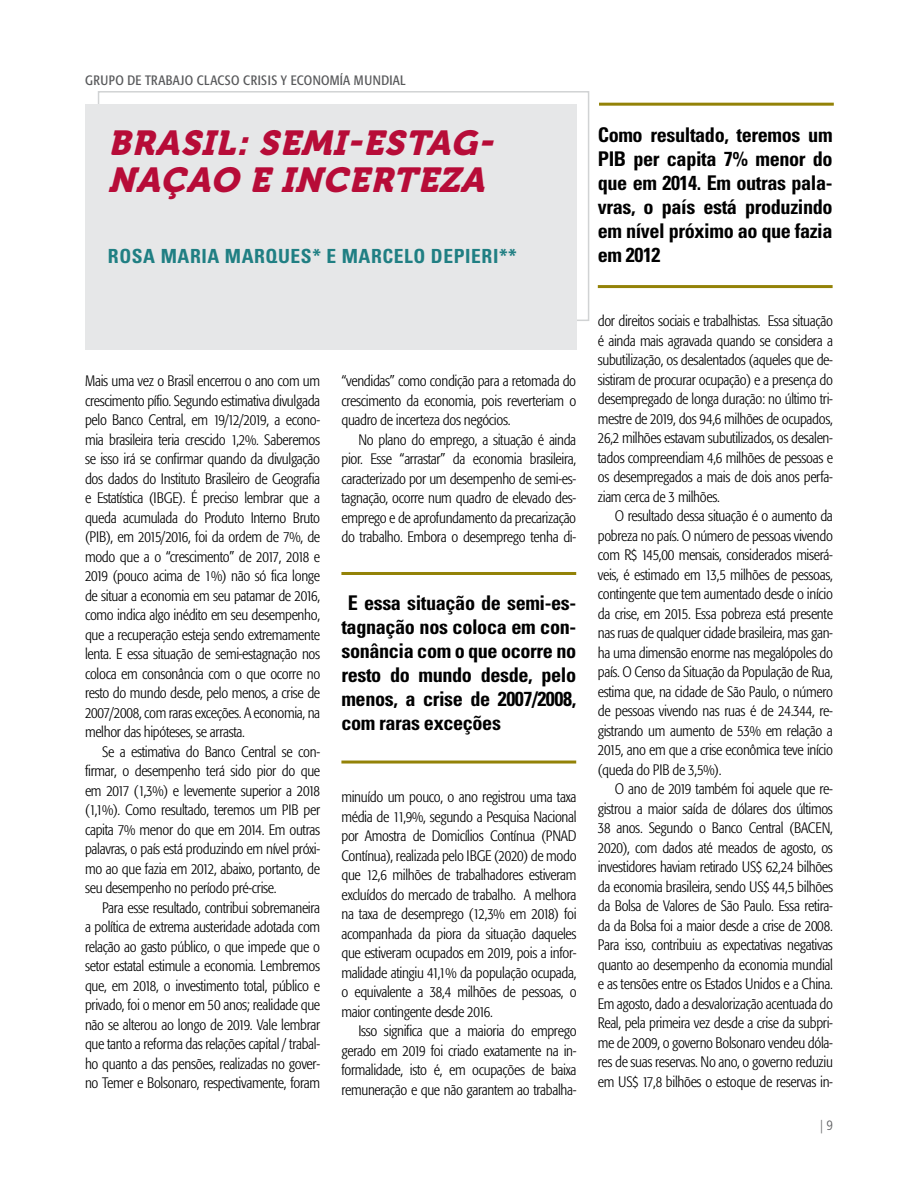
<style>
.page{position:relative;width:918px;height:1188px;background:#fff}
.page>*{position:absolute;margin:0;border:0;box-sizing:border-box;transform-origin:0 0}
.t1{font:italic 34.5px/37.5px "Museo 900";color:#b70c38}
.t2{font:700 condensed 20.25px/24px "Univers LT Std";letter-spacing:-.02em;color:#000;text-align:justify}
.t3{font:700 condensed 19.5px "Univers LT Std";letter-spacing:.03em;color:#207f83}
.t4{font:300 condensed 15px/19.5px "Formata";letter-spacing:-.02em;color:#000;text-align:justify}
.t5{font:condensed 13.5px "Formata";letter-spacing:.02em;color:#58595b}
.t6{font:300 condensed 13.5px "Frutiger LT Std";color:#58595b}
</style>
<div class="page">
<div style="left:85px;top:105px;width:492px;height:245px;background:#e6e7e8"></div>
<hr style="left:598px;top:285px;width:235px;height:3px;background:#938207">
<hr style="left:599px;top:103px;width:235px;height:3px;background:#938207">
<hr style="left:341px;top:572px;width:235px;height:3px;background:#938207">
<hr style="left:341px;top:761px;width:235px;height:3px;background:#938207">
<p class="t5" style="left:85px;top:72px;width:322px">GRUPO DE TRABAJO CLACSO CRISIS Y ECONOMÍA MUNDIAL</p>
<h1 class="t1" style="left:108px;top:124px;width:396px">BRASIL:SEMI-ESTAG-<br>NAÇAO E INCERTEZA</h1>
<h3 class="t3" style="left:108px;top:244px;width:410px">ROSA MARIA MARQUES* E MARCELO DEPIERI**</h3>
<p class="t4" style="left:85px;top:371px;width:237px">Mais uma vez o Brasil encerrou o ano com um crescimento pífio. Segundo estimativa divulgada pelo Banco Central, em 19/12/2019, a econo&shy;mia brasileira teria crescido 1,2%. Saberemos se isso irá se confirmar quando da divulgação dos dados do Instituto Brasileiro de Geografia e Estatística (IBGE). É preciso lembrar que a queda acumulada do Produto Interno Bruto (PIB), em 2015/2016, foi da ordem de 7%, de modo que a o “crescimento” de 2017, 2018 e 2019 (pouco acima de 1%) não só fica longe de situar a economia em seu patamar de 2016, como indica algo inédito em seu desempenho, que a recuperação esteja sendo extremamente lenta. E essa situação de semi-estagnação nos coloca em consonância com o que ocorre no resto do mundo desde, pelo menos, a crise de 2007/2008, com raras exceções. A economia, na melhor das hipóteses, se arrasta.</p>
<p class="t4" style="left:85px;top:742px;width:237px;text-indent:17px">Se a estimativa do Banco Central se con&shy;firmar, o desempenho terá sido pior do que em 2017 (1,3%) e levemente superior a 2018 (1,1%). Como resultado, teremos um PIB per capita 7% menor do que em 2014. Em outras palavras, o país está produzindo em nível próxi&shy;mo ao que fazia em 2012, abaixo, portanto, de seu desempenho no período pré-crise.</p>
<p class="t4" style="left:85px;top:898px;width:237px;text-indent:17px">Para esse resultado, contribui sobremaneira a política de extrema austeridade adotada com relação ao gasto público, o que impede que o setor estatal estimule a economia. Lembremos que, em 2018, o investimento total, público e privado, foi o menor em 50 anos; realidade que não se alterou ao longo de 2019. Vale lembrar que tanto a reforma das relações capital / trabal&shy;ho quanto a das pensões, realizadas no gover&shy;no Temer e Bolsonaro, respectivamente, foram</p>
<p class="t4" style="left:341px;top:371px;width:236px">“vendidas” como condição para a retomada do crescimento da economia, pois reverteriam o quadro de incerteza dos negócios.</p>
<p class="t4" style="left:341px;top:430px;width:236px;text-indent:17px">No plano do emprego, a situação é ainda pior. Esse “arrastar” da economia brasileira, caracterizado por um desempenho de semi-es&shy;tagnação, ocorre num quadro de elevado des&shy;emprego e de aprofundamento da precarização do trabalho. Embora o desemprego tenha di-</p>
<h2 class="t2" style="left:341px;top:591px;width:236px;text-indent:6px">E essa situação de semi-es&shy;tagnação nos coloca em con&shy;sonância com o que ocorre no resto do mundo desde, pelo menos, a crise de 2007/2008, com raras exceções</h2>
<p class="t4" style="left:341px;top:787px;width:237px">minuído um pouco, o ano registrou uma taxa média de 11,9%, segundo a Pesquisa Nacional por Amostra de Domicílios Contínua (PNAD Contínua), realizada pelo IBGE (2020) de modo que 12,6 milhões de trabalhadores estiveram excluídos do mercado de trabalho. A melhora na taxa de desemprego (12,3% em 2018) foi acompanhada da piora da situação daqueles que estiveram ocupados em 2019, pois a infor&shy;malidade atingiu 41,1% da população ocupada, o equivalente a 38,4 milhões de pessoas, o maior contingente desde 2016.</p>
<p class="t4" style="left:341px;top:1021px;width:237px;text-indent:17px">Isso significa que a maioria do emprego gerado em 2019 foi criado exatamente na in&shy;formalidade, isto é, em ocupações de baixa remuneração e que não garantem ao trabalha-</p>
<h2 class="t2" style="left:598px;top:122px;width:236px">Como resultado, teremos um PIB per capita 7% menor do que em 2014. Em outras pala&shy;vras, o país está produzindo em nível próximo ao que fazia em 2012</h2>
<p class="t4" style="left:598px;top:312px;width:237px">dor direitos sociais e trabalhistas. Essa situação é ainda mais agravada quando se considera a subutilização, os desalentados (aqueles que de&shy;sistiram de procurar ocupação) e a presença do desempregado de longa duração: no último tri&shy;mestre de 2019, dos 94,6 milhões de ocupados, 26,2 milhões estavam subutilizados, os desalen&shy;tados compreendiam 4,6 milhões de pessoas e os desempregados a mais de dois anos perfa&shy;ziam cerca de 3 milhões.</p>
<p class="t4" style="left:598px;top:507px;width:237px;text-indent:17px">O resultado dessa situação é o aumento da pobreza no país. O número de pessoas vivendo com R$ 145,00 mensais, considerados miserá&shy;veis, é estimado em 13,5 milhões de pessoas, contingente que tem aumentado desde o início da crise, em 2015. Essa pobreza está presente nas ruas de qualquer cidade brasileira, mas gan&shy;ha uma dimensão enorme nas megalópoles do país. O Censo da Situação da População de Rua, estima que, na cidade de São Paulo, o número de pessoas vivendo nas ruas é de 24.344, re&shy;gistrando um aumento de 53% em relação a 2015, ano em que a crise econômica teve início (queda do PIB de 3,5%).</p>
<p class="t4" style="left:598px;top:780px;width:237px;text-indent:17px">O ano de 2019 também foi aquele que re&shy;gistrou a maior saída de dólares dos últimos 38 anos. Segundo o Banco Central (BACEN, 2020), com dados até meados de agosto, os investidores haviam retirado US$ 62,24 bilhões da economia brasileira, sendo US$ 44,5 bilhões da Bolsa de Valores de São Paulo. Essa retira&shy;da da Bolsa foi a maior desde a crise de 2008.<br>Para isso, contribuiu as expectativas negativas quanto ao desempenho da economia mundial e as tensões entre os Estados Unidos e a China.<br>Em agosto, dado a desvalorização acentuada do Real, pela primeira vez desde a crise da subpri&shy;me de 2009, o governo Bolsonaro vendeu dóla&shy;res de suas reservas. No ano, o governo reduziu em US$ 17,8 bilhões o estoque de reservas in-</p>
<p class="t6" style="left:820px;top:1117px;width:14px">| 9</p>
</div>
